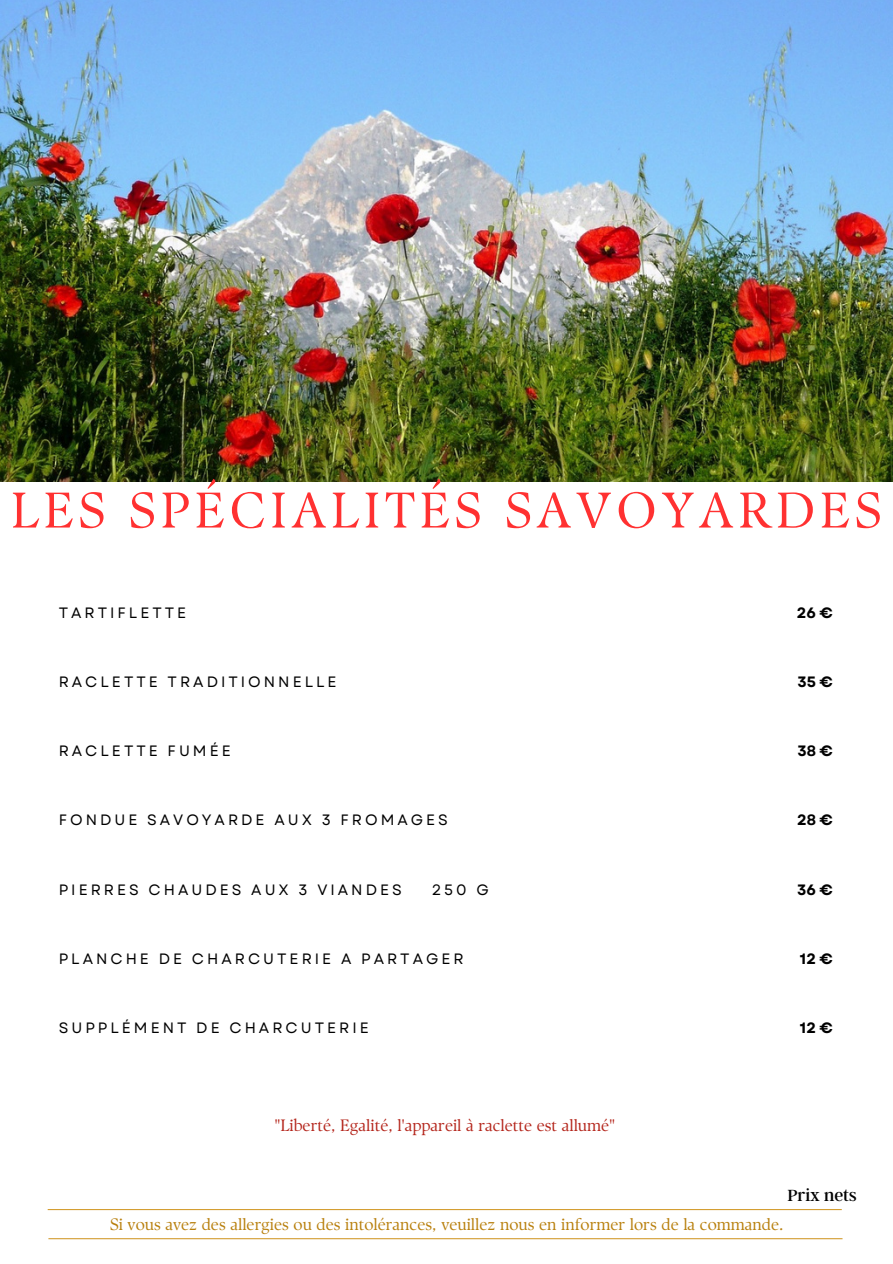
<style>
.page{position:relative;width:893px;height:1264px;background:#fff}
.page>*{position:absolute;margin:0;border:0;box-sizing:border-box;transform-origin:0 0}
.t1{font:49.95px "TY Serif D";letter-spacing:.1em;color:#ff3131}
.t2{font:18px "Argent CF";color:#000}
.t3{font:16.5px "TY Serif D";color:#b87f0c}
.t4{font:16.5px "TY Serif D";color:#b4251b}
.t5{font:15px "Garet";letter-spacing:.2em;color:#000}
.t6{font:700 15px "Garet";color:#000}
</style>
<div class="page">
<hr style="left:48px;top:1208px;width:793px;height:2px;background:#d49e33">
<hr style="left:48px;top:1238px;width:794px;height:1px;background:#d49e33">
<img style="left:1px;top:0;width:891px;height:481px">
<p class="t1" style="left:11px;top:480px;width:871px">LES SPÉCIALITÉS SAVOYARDES</p>
<p class="t5" style="left:59px;top:601px;width:129px">TARTIFLETTE</p>
<p class="t6" style="left:796px;top:601px;width:38px">26 €</p>
<p class="t5" style="left:59px;top:671px;width:279px">RACLETTE TRADITIONNELLE</p>
<p class="t6" style="left:797px;top:671px;width:37px">35 €</p>
<p class="t5" style="left:59px;top:740px;width:173px">RACLETTE FUMÉE</p>
<p class="t6" style="left:797px;top:740px;width:37px">38 €</p>
<p class="t5" style="left:59px;top:809px;width:390px">FONDUE SAVOYARDE AUX 3 FROMAGES</p>
<p class="t6" style="left:797px;top:809px;width:37px">28 €</p>
<p class="t5" style="left:59px;top:878px;width:344px">PIERRES CHAUDES AUX 3 VIANDES</p>
<p class="t5" style="left:431px;top:878px;width:59px">250 G</p>
<p class="t6" style="left:797px;top:878px;width:37px">36 €</p>
<p class="t5" style="left:59px;top:947px;width:406px">PLANCHE DE CHARCUTERIE A PARTAGER</p>
<p class="t6" style="left:799px;top:947px;width:35px">12 €</p>
<p class="t5" style="left:59px;top:1016px;width:311px">SUPPLÉMENT DE CHARCUTERIE</p>
<p class="t6" style="left:799px;top:1016px;width:35px">12 €</p>
<p class="t4" style="left:275px;top:1115px;width:341px">"Liberté, Egalité, l'appareil à raclette est allumé"</p>
<p class="t2" style="left:787px;top:1183px;width:71px">Prix nets</p>
<p class="t3" style="left:110px;top:1214px;width:675px">Si vous avez des allergies ou des intolérances, veuillez nous en informer lors de la commande.</p>
</div>
